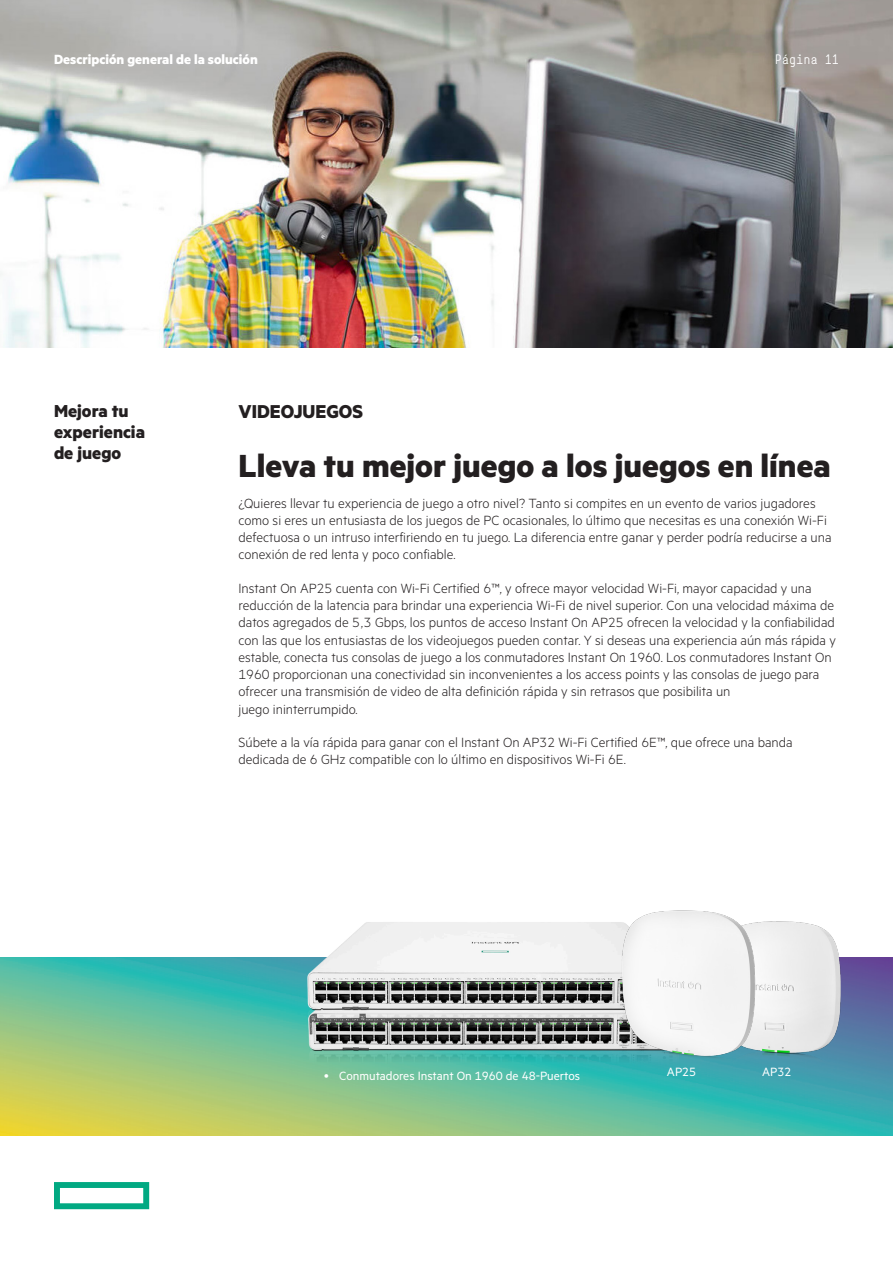
<style>
.page{position:relative;width:893px;height:1263px;background:#fff}
.page>*{position:absolute;margin:0;border:0;box-sizing:border-box;transform-origin:0 0}
.Optional_Intro_MetricHPE_bold_24_25{font:700 36px "Metric HPE";color:#231f20}
.Body_subheadline_MetricHPE_Bold_14_15_pt{font:700 21px "Metric HPE";color:#231f20}
.Sidebar_headline_Metric_HPE_Bold_13_14_p{font:700 19.5px/21px "Metric HPE";color:#231f20}
.Body_text_MetricHPE_Light_10_11_5pt{font:300 15px/17.2px "Metric HPE";color:#231f20}
.t1{font:700 15px "Metric HPE";color:#fff}
.Document__Name_10_12_Bold_Midgray{font:13.5px "Metric HPE";color:#fff}
.Page_number_HPE_Simple_Reg_9pt{font:13.5px "HPE Simple";color:#fff}
</style>
<div class="page">
<img style="left:0;top:957px;width:893px;height:178px">
<img style="left:0;top:0;width:893px;height:347px">
<svg style="left:54px;top:1182px;width:95px;height:27px"></svg>
<img style="left:286px;top:1044px;width:417px;height:32px">
<img style="left:280px;top:922px;width:312px;height:122px">
<img style="left:787px;top:921px;width:77px;height:149px">
<img style="left:592px;top:910px;width:195px;height:164px">
<p class="t1" style="left:54px;top:50px;width:205px">Descripción general de la solución</p>
<p class="Page_number_HPE_Simple_Reg_9pt" style="left:775px;top:52px;width:66px">Página 11</p>
<p class="Sidebar_headline_Metric_HPE_Bold_13_14_p" style="left:54px;top:399px;width:93px">Mejora tu experiencia de juego</p>
<p class="Body_subheadline_MetricHPE_Bold_14_15_pt" style="left:238px;top:398px;width:126px">VIDEOJUEGOS</p>
<p class="Optional_Intro_MetricHPE_bold_24_25" style="left:238px;top:444px;width:594px">Lleva tu mejor juego a los juegos en línea</p>
<p class="Body_text_MetricHPE_Light_10_11_5pt" style="left:238px;top:494px;width:595px">¿Quieres llevar tu experiencia de juego a otro nivel? Tanto si compites en un evento de varios jugadores como si eres un entusiasta de los juegos de PC ocasionales, lo último que necesitas es una conexión Wi‑Fi defectuosa o un intruso interfiriendo en tu juego. La diferencia entre ganar y perder podría reducirse a una conexión de red lenta y poco confiable.</p>
<p class="Body_text_MetricHPE_Light_10_11_5pt" style="left:238px;top:579px;width:599px">Instant On AP25 cuenta con Wi-Fi Certified 6™, y ofrece mayor velocidad Wi‑Fi, mayor capacidad y una reducción de la latencia para brindar una experiencia Wi‑Fi de nivel superior. Con una velocidad máxima de datos agregados de 5,3 Gbps, los puntos de acceso Instant On AP25 ofrecen la velocidad y la confiabilidad con las que los entusiastas de los videojuegos pueden contar. Y si deseas una experiencia aún más rápida y estable, conecta tus consolas de juego a los conmutadores Instant On 1960. Los conmutadores Instant On 1960 proporcionan una conectividad sin inconvenientes a los access points y las consolas de juego para ofrecer una transmisión de video de alta definición rápida y sin retrasos que posibilita un<br>juego ininterrumpido.</p>
<p class="Body_text_MetricHPE_Light_10_11_5pt" style="left:238px;top:733px;width:556px">Súbete a la vía rápida para ganar con el Instant On AP32 Wi-Fi Certified 6E™, que ofrece una banda dedicada de 6 GHz compatible con lo último en dispositivos Wi‑Fi 6E.</p>
<p class="Document__Name_10_12_Bold_Midgray" style="left:324px;top:1068px;width:258px">• Conmutadores Instant On 1960 de 48-Puertos</p>
<p class="Document__Name_10_12_Bold_Midgray" style="left:667px;top:1064px;width:31px">AP25</p>
<p class="Document__Name_10_12_Bold_Midgray" style="left:762px;top:1064px;width:31px">AP32</p>
</div>
